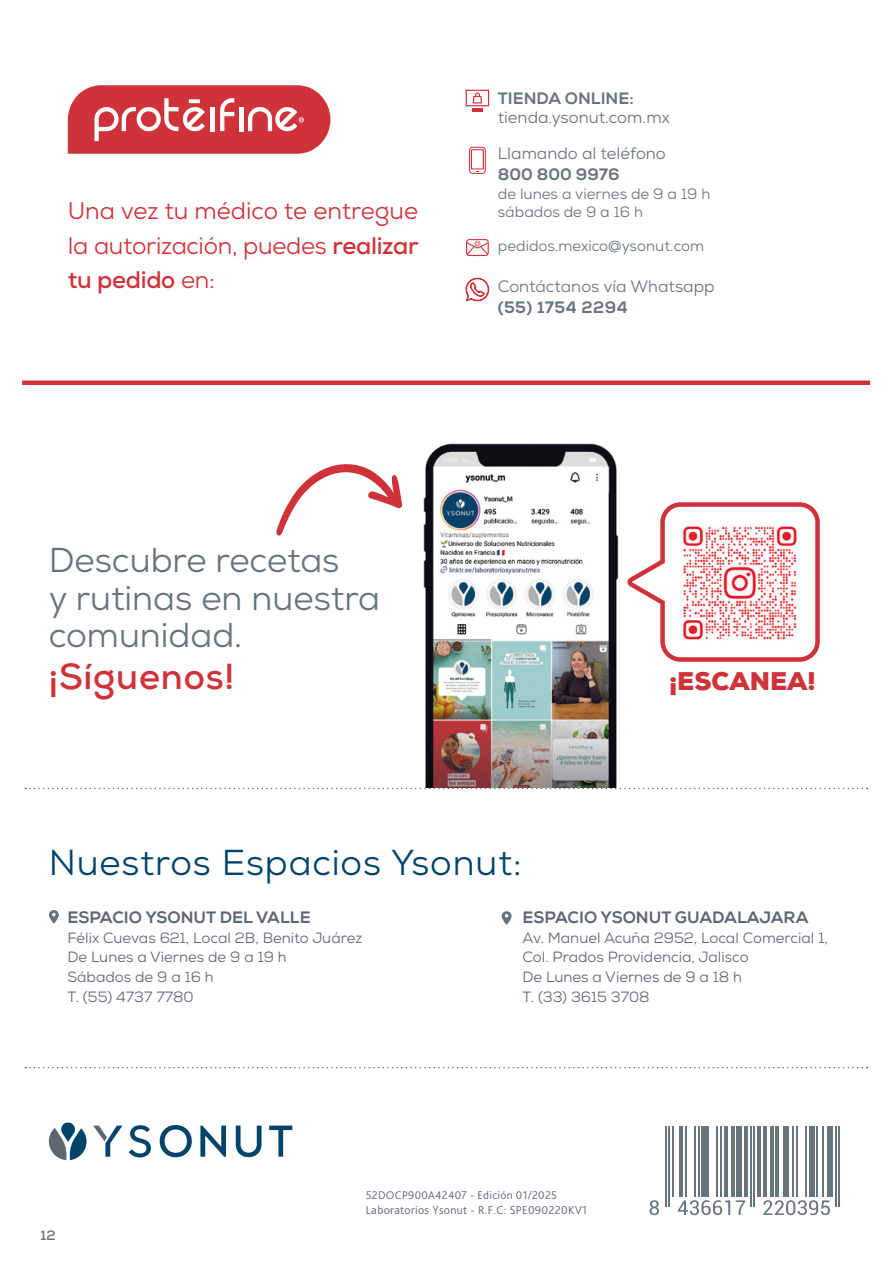
<style>
.page{position:relative;width:893px;height:1263px;background:#fff}
.page>*{position:absolute;margin:0;border:0;box-sizing:border-box;transform-origin:0 0}
.t1{font:36px "Nexa";letter-spacing:.025em;color:#00446b}
.t2{font:700 36px "Nexa";letter-spacing:.025em;color:#d03239}
.t3{font:34.5px/37.5px "Nexa";color:#67747a}
.t4{font:900 25.5px "Nexa";color:#cf3239}
.t5{font:24px/34.5px "Nexa";letter-spacing:-.015em;color:#d03239;text-align:justify}
.t6{font:16.5px "Nexa";color:#67747a}
.t7{font:800 16.5px "Nexa";color:#5c6771}
.t8{font:800 16.5px "Nexa";color:#67747a}
.t9{font:800 16.5px "Nexa";letter-spacing:.025em;color:#67747a}
.t10{font:15px/18.3px "Nexa";color:#67747a}
.t11{font:14.85px/19.8px "Nexa";color:#5c6771}
.t12{font:700 13.5px "Nexa";color:#706f6f}
.t13{font:300 12px "Bliss Pro";letter-spacing:.025em;color:#5c6771}
.t14{font:300 11.7px "Bliss Pro";letter-spacing:.025em;color:#5c6771}
.s1{font-weight:700}
</style>
<div class="page">
<svg style="left:68px;top:85px;width:262px;height:69px"></svg>
<svg style="left:189px;top:99px;width:11px;height:4px"></svg>
<svg style="left:25px;top:788px;width:843px;height:1px"></svg>
<svg style="left:25px;top:1067px;width:843px;height:1px"></svg>
<svg style="left:466px;top:90px;width:23px;height:22px"></svg>
<svg style="left:465px;top:277px;width:25px;height:25px"></svg>
<svg style="left:469px;top:147px;width:17px;height:27px"></svg>
<svg style="left:466px;top:239px;width:23px;height:17px"></svg>
<svg style="left:49px;top:910px;width:10px;height:14px"></svg>
<svg style="left:501px;top:911px;width:11px;height:14px"></svg>
<div style="left:22px;top:380px;width:848px;height:5px;background:#d03239"></div>
<svg style="left:276px;top:464px;width:127px;height:72px"></svg>
<img style="left:420px;top:443px;width:210px;height:345px">
<svg style="left:627px;top:502px;width:193px;height:160px"></svg>
<img style="left:678px;top:521px;width:123px;height:123px">
<hr style="left:665px;top:1126px;width:2px;height:81px;background:#67747a">
<hr style="left:668px;top:1126px;width:2px;height:81px;background:#67747a">
<hr style="left:672px;top:1126px;width:2px;height:71px;background:#67747a">
<hr style="left:680px;top:1126px;width:3px;height:71px;background:#67747a">
<hr style="left:685px;top:1126px;width:2px;height:71px;background:#67747a">
<hr style="left:694px;top:1126px;width:2px;height:71px;background:#67747a">
<hr style="left:698px;top:1126px;width:2px;height:71px;background:#67747a">
<div style="left:702px;top:1126px;width:7px;height:71px;background:#67747a"></div>
<hr style="left:716px;top:1126px;width:2px;height:71px;background:#67747a">
<hr style="left:720px;top:1126px;width:2px;height:71px;background:#67747a">
<hr style="left:724px;top:1126px;width:4px;height:71px;background:#67747a">
<hr style="left:731px;top:1126px;width:4px;height:71px;background:#67747a">
<div style="left:737px;top:1126px;width:5px;height:71px;background:#67747a"></div>
<hr style="left:744px;top:1126px;width:4px;height:71px;background:#67747a">
<hr style="left:750px;top:1126px;width:1px;height:81px;background:#67747a">
<hr style="left:753px;top:1126px;width:2px;height:81px;background:#67747a">
<hr style="left:757px;top:1126px;width:4px;height:71px;background:#67747a">
<hr style="left:763px;top:1126px;width:3px;height:71px;background:#67747a">
<hr style="left:770px;top:1126px;width:4px;height:71px;background:#67747a">
<hr style="left:775px;top:1126px;width:4px;height:71px;background:#67747a">
<div style="left:783px;top:1126px;width:5px;height:71px;background:#67747a"></div>
<hr style="left:792px;top:1126px;width:2px;height:71px;background:#67747a">
<hr style="left:796px;top:1126px;width:2px;height:71px;background:#67747a">
<hr style="left:805px;top:1126px;width:2px;height:71px;background:#67747a">
<div style="left:809px;top:1126px;width:5px;height:71px;background:#67747a"></div>
<hr style="left:816px;top:1126px;width:2px;height:71px;background:#67747a">
<hr style="left:822px;top:1126px;width:1px;height:71px;background:#67747a">
<div style="left:827px;top:1126px;width:6px;height:71px;background:#67747a"></div>
<hr style="left:835px;top:1126px;width:1px;height:81px;background:#67747a">
<hr style="left:838px;top:1126px;width:2px;height:81px;background:#67747a">
<svg style="left:649px;top:1200px;width:10px;height:15px"></svg>
<svg style="left:678px;top:1200px;width:52px;height:15px"></svg>
<svg style="left:736px;top:1200px;width:9px;height:15px"></svg>
<svg style="left:763px;top:1200px;width:67px;height:15px"></svg>
<svg style="left:93px;top:1125px;width:29px;height:32px"></svg>
<svg style="left:129px;top:1125px;width:22px;height:32px"></svg>
<svg style="left:160px;top:1125px;width:32px;height:32px"></svg>
<svg style="left:200px;top:1125px;width:26px;height:32px"></svg>
<svg style="left:236px;top:1125px;width:25px;height:32px"></svg>
<svg style="left:269px;top:1125px;width:23px;height:32px"></svg>
<svg style="left:49px;top:1122px;width:38px;height:38px"></svg>
<h3 class="t5" style="left:68px;top:194px;width:352px">Una vez tu médico te entregue la autorización, puedes <span class="s1">realizar tu pedido</span> en:</h3>
<p class="t8" style="left:498px;top:88px;width:137px">TIENDA ONLINE:</p>
<p class="t6" style="left:498px;top:107px;width:173px">tienda.ysonut.com.mx</p>
<p class="t6" style="left:498px;top:143px;width:170px">Llamando al teléfono</p>
<p class="t8" style="left:498px;top:164px;width:123px">800 800 9976</p>
<p class="t10" style="left:498px;top:184px;width:214px">de lunes a viernes de 9 a 19 h sábados de 9 a 16 h</p>
<p class="t10" style="left:498px;top:237px;width:208px">pedidos.mexico@ysonut.com</p>
<p class="t6" style="left:498px;top:276px;width:218px">Contáctanos vía Whatsapp</p>
<p class="t9" style="left:498px;top:297px;width:131px">(55) 1754 2294</p>
<h2 class="t3" style="left:49px;top:541px;width:333px">Descubre recetas<br>y rutinas en nuestra comunidad.</h2>
<h1 class="t2" style="left:49px;top:653px;width:187px">¡Síguenos!</h1>
<h3 class="t4" style="left:670px;top:664px;width:148px">¡ESCANEA!</h3>
<h1 class="t1" style="left:49px;top:839px;width:474px">Nuestros Espacios Ysonut:</h1>
<p class="t7" style="left:67px;top:907px;width:245px">ESPACIO YSONUT DEL VALLE</p>
<p class="t11" style="left:67px;top:927px;width:296px">Félix Cuevas 621, Local 2B, Benito Juárez<br>De Lunes a Viernes de 9 a 19 h<br>Sábados de 9 a 16 h<br>T. (55) 4737 7780</p>
<p class="t7" style="left:522px;top:907px;width:287px">ESPACIO YSONUT GUADALAJARA</p>
<p class="t11" style="left:522px;top:927px;width:307px">Av. Manuel Acuña 2952, Local Comercial 1,<br>Col. Prados Providencia, Jalisco<br>De Lunes a Viernes de 9 a 18 h<br>T. (33) 3615 3708</p>
<p class="t12" style="left:41px;top:1227px;width:16px">12</p>
<p class="t14" style="left:366px;top:1188px;width:193px">52DOCP900A42407 - Edición 01/2025</p>
<p class="t13" style="left:366px;top:1202px;width:223px">Laboratorios Ysonut - R.F.C: SPE090220KV1</p>
</div>
